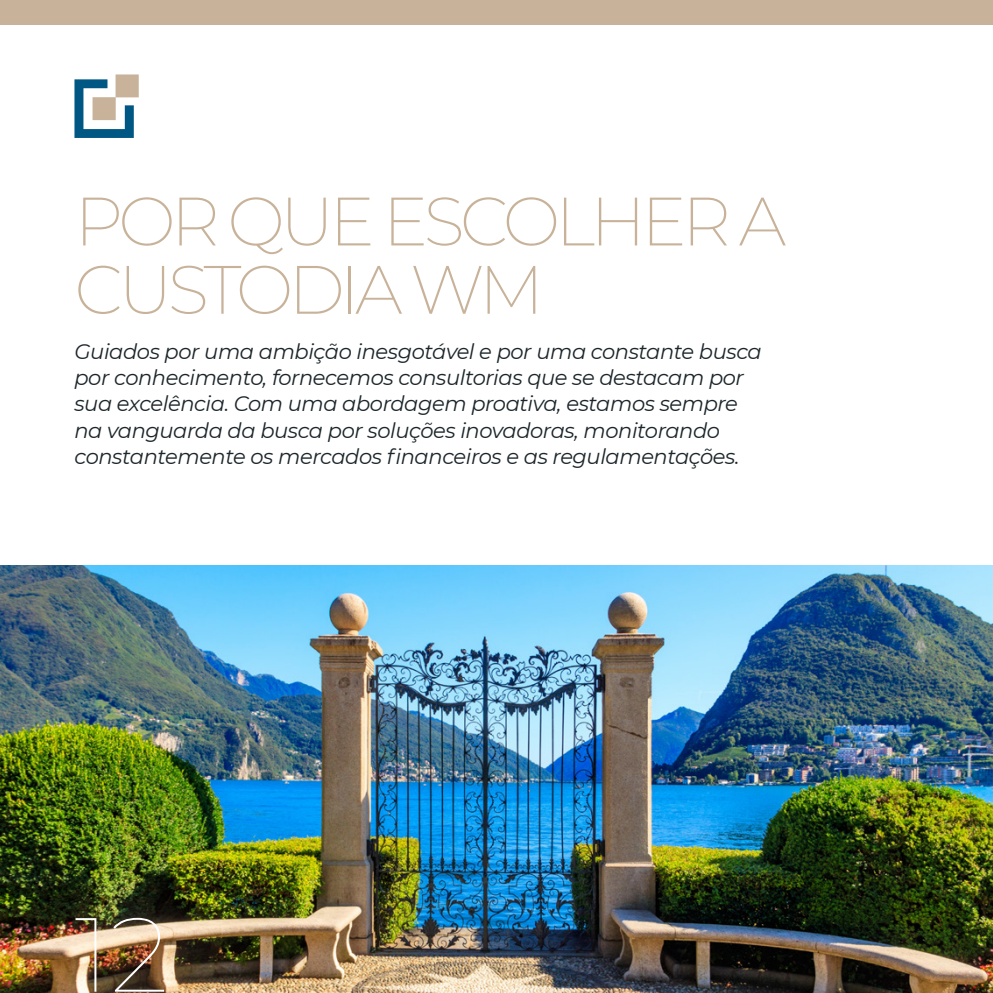
<style>
.page{position:relative;width:993px;height:993px;background:#fff}
.page>*{position:absolute;margin:0;border:0;box-sizing:border-box;transform-origin:0 0}
.t1{font:100 105px "Montserrat";color:#fff}
.t2{font:200 68.25px/68.2px "Montserrat";letter-spacing:-.07em;color:#c8b39a}
.t3{font:italic 21px/26.2px "Montserrat";letter-spacing:-.02em;color:#1c262a}
</style>
<div class="page">
<svg style="left:74px;top:74px;width:65px;height:64px"></svg>
<div style="left:0;top:0;width:992px;height:25px;background:#c8b39a"></div>
<img style="left:0;top:565px;width:992px;height:427px">
<h2 class="t2" style="left:74px;top:185px;width:713px">POR QUE ESCOLHER A<br>CUSTODIA WM</h2>
<p class="t3" style="left:74px;top:337px;width:688px">Guiados por uma ambição inesgotável e por uma constante busca por conhecimento, fornecemos consultorias que se destacam por sua excelência. Com uma abordagem proativa, estamos sempre na vanguarda da busca por soluções inovadoras, monitorando constantemente os mercados financeiros e as regulamentações.</p>
<h1 class="t1" style="left:74px;top:884px;width:96px">12</h1>
</div>
